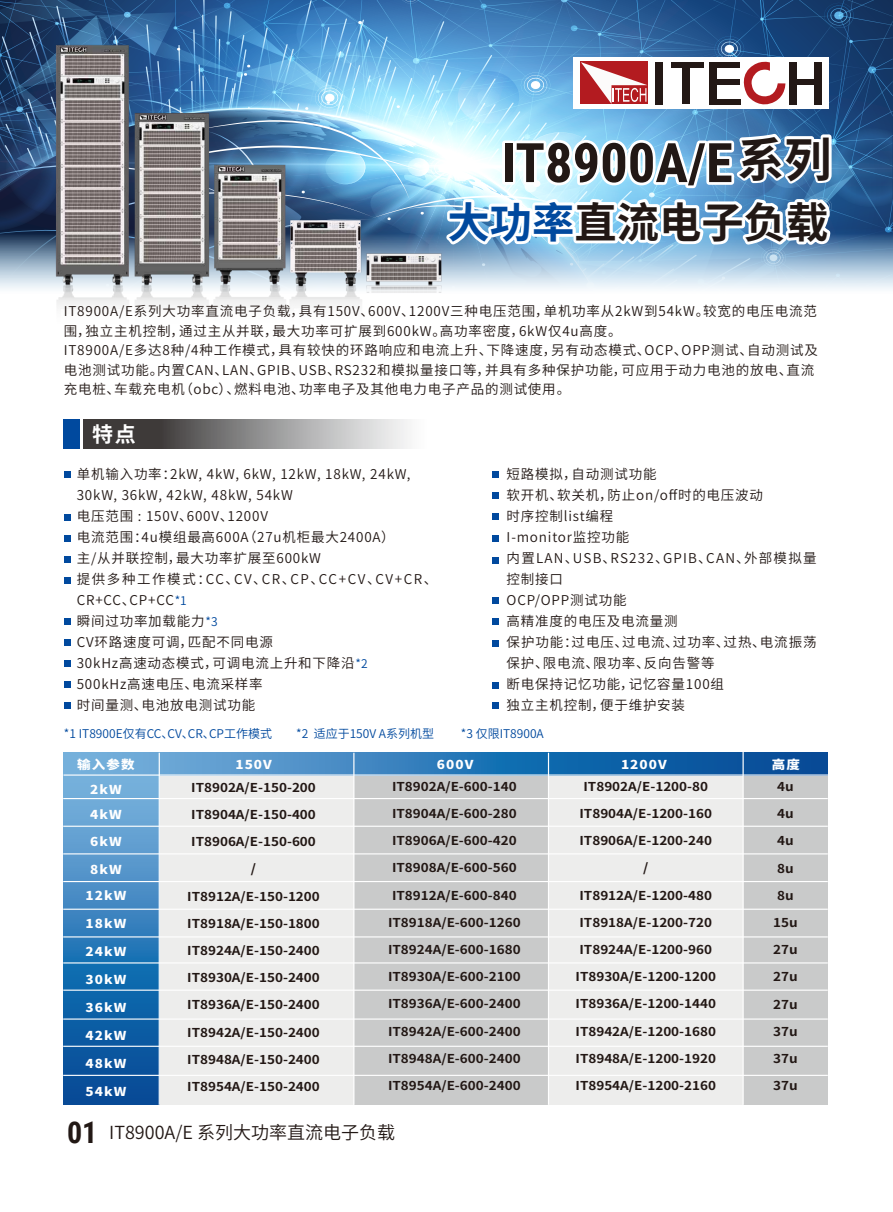
<style>
.page{position:relative;width:893px;height:1212px;background:#fff}
.page>*{position:absolute;margin:0;border:0;box-sizing:border-box;transform-origin:0 0}
.t1{font:700 54.6px "Roboto Condensed";color:#221815}
.t2{font:700 47.1px "Source Han Sans CN";color:#221815}
.t3{font:700 42.3px "Source Han Sans CN";color:#221815}
.t4{font:700 21px "Source Han Sans CN";color:#fff}
.t5{font:18px "Source Han Sans CN";color:#221815}
.t6{font:13.5px/21px "Source Han Sans CN";letter-spacing:.06em;color:#221815}
.t7{font:700 12.3px "Source Han Sans CN";color:#221714;scale:1.1 1}
.t8{font:800 12.3px/26.4px "Source Han Sans CN";letter-spacing:.08em;color:#fff;text-align:center;scale:1.1 1}
.t9{font:12px "Source Han Sans CN";color:#00499e}
.s1{color:#00499e}
.s2{font-size:12px;color:#00499e}
.s3{font-family:"Roboto Condensed";font-weight:700;font-size:30px}
</style>
<div class="page">
<img style="left:0;top:0;width:893px;height:306px">
<div style="left:64px;top:419px;width:16px;height:29px;background:#00499e"></div>
<svg style="left:83px;top:419px;width:325px;height:29px;background:#888787"></svg>
<svg style="left:64px;top:472px;width:6px;height:6px"></svg>
<svg style="left:64px;top:514px;width:6px;height:6px"></svg>
<svg style="left:64px;top:535px;width:6px;height:6px"></svg>
<svg style="left:64px;top:556px;width:6px;height:6px"></svg>
<svg style="left:64px;top:577px;width:6px;height:6px"></svg>
<svg style="left:64px;top:619px;width:6px;height:6px"></svg>
<svg style="left:64px;top:681px;width:6px;height:6px"></svg>
<svg style="left:64px;top:702px;width:6px;height:6px"></svg>
<svg style="left:64px;top:640px;width:6px;height:6px"></svg>
<div style="left:64px;top:660px;width:6px;height:7px;background:#00499e"></div>
<div style="left:492px;top:472px;width:7px;height:6px;background:#00499e"></div>
<div style="left:492px;top:493px;width:7px;height:6px;background:#00499e"></div>
<div style="left:492px;top:513px;width:7px;height:7px;background:#00499e"></div>
<div style="left:492px;top:535px;width:7px;height:6px;background:#00499e"></div>
<div style="left:492px;top:557px;width:7px;height:6px;background:#00499e"></div>
<div style="left:492px;top:598px;width:7px;height:6px;background:#00499e"></div>
<div style="left:492px;top:618px;width:7px;height:7px;background:#00499e"></div>
<div style="left:492px;top:682px;width:7px;height:7px;background:#00499e"></div>
<div style="left:492px;top:703px;width:7px;height:6px;background:#00499e"></div>
<div style="left:492px;top:640px;width:7px;height:6px;background:#00499e"></div>
<div style="left:159px;top:775px;width:195px;height:330px;background:#ededec"></div>
<div style="left:548px;top:775px;width:195px;height:330px;background:#ededec"></div>
<div style="left:354px;top:775px;width:194px;height:330px;background:#c9caca"></div>
<div style="left:743px;top:775px;width:85px;height:330px;background:#c9caca"></div>
<svg style="left:63px;top:753px;width:765px;height:22px;background:#337bb9"></svg>
<svg style="left:63px;top:775px;width:96px;height:330px;background:#367dba"></svg>
<hr style="left:63px;top:798px;width:765px;height:1px;background:#fff">
<hr style="left:64px;top:774px;width:764px;height:2px;background:#fff">
<hr style="left:63px;top:826px;width:765px;height:1px;background:#fff">
<hr style="left:63px;top:853px;width:765px;height:1px;background:#fff">
<hr style="left:63px;top:881px;width:765px;height:1px;background:#fff">
<hr style="left:63px;top:909px;width:765px;height:1px;background:#fff">
<hr style="left:63px;top:936px;width:765px;height:1px;background:#fff">
<hr style="left:63px;top:962px;width:765px;height:1px;background:#fff">
<hr style="left:63px;top:989px;width:765px;height:2px;background:#fff">
<hr style="left:63px;top:1018px;width:765px;height:1px;background:#fff">
<hr style="left:63px;top:1046px;width:765px;height:1px;background:#fff">
<hr style="left:63px;top:1075px;width:765px;height:1px;background:#fff">
<hr style="left:159px;top:753px;width:1px;height:352px;background:#fff">
<hr style="left:353px;top:753px;width:1px;height:352px;background:#fff">
<hr style="left:548px;top:753px;width:1px;height:352px;background:#fff">
<hr style="left:742px;top:752px;width:2px;height:353px;background:#fff">
<p class="t2" style="left:738px;top:133px;width:96px">系列</p>
<p class="t1" style="left:501px;top:124px;width:233px">IT8900A/E</p>
<p class="t3" style="left:448px;top:199px;width:382px"><span class="s1">大功率</span>直流电子负载</p>
<p class="t6" style="left:64px;top:302px;width:755px;line-height:19.5px">IT8900A/E系列大功率直流电子负载，具有150V、600V、1200V三种电压范围，单机功率从2kW到54kW。较宽的电压电流范围，独立主机控制，通过主从并联，最大功率可扩展到600kW。高功率密度，6kW仅4u高度。<br>IT8900A/E多达8种/4种工作模式，具有较快的环路响应和电流上升、下降速度，另有动态模式、OCP、OPP测试、自动测试及电池测试功能。内置CAN、LAN、GPIB、USB、RS232和模拟量接口等，并具有多种保护功能，可应用于动力电池的放电、直流充电桩、车载充电机（obc）、燃料电池、功率电子及其他电力电子产品的测试使用。</p>
<p class="t4" style="left:92px;top:422px;width:45px">特点</p>
<p class="t6" style="left:77px;top:464px;width:362px">单机输入功率：2kW, 4kW, 6kW, 12kW, 18kW, 24kW,<br>30kW, 36kW, 42kW, 48kW, 54kW<br>电压范围 : 150V、600V、1200V<br>电流范围：4u模组最高600A（27u机柜最大2400A）<br>主/从并联控制，最大功率扩展至600kW<br>提供多种工作模式：CC、CV、CR、CP、CC+CV、CV+CR、<br>CR+CC、CP+CC<span class="s2">*1<br></span>瞬间过功率加载能力<span class="s2">*3<br></span>CV环路速度可调，匹配不同电源<br>30kHz高速动态模式，可调电流上升和下降沿<span class="s2">*2<br></span>500kHz高速电压、电流采样率<br>时间量测、电池放电测试功能</p>
<p class="t6" style="left:507px;top:464px;width:311px">短路模拟，自动测试功能<br>软开机、软关机，防止on/off时的电压波动<br>时序控制list编程<br>I-monitor监控功能<br>内置LAN、USB、RS232、GPIB、CAN、外部模拟量控制接口<br>OCP/OPP测试功能<br>高精准度的电压及电流量测<br>保护功能：过电压、过电流、过功率、过热、电流振荡保护、限电流、限功率、反向告警等<br>断电保持记忆功能，记忆容量100组<br>独立主机控制，便于维护安装</p>
<p class="t9" style="left:64px;top:727px;width:210px">*1 IT8900E仅有CC、CV、CR、CP工作模式</p>
<p class="t9" style="left:296px;top:727px;width:139px">*2 适应于150V A系列机型</p>
<p class="t9" style="left:461px;top:727px;width:84px">*3 仅限IT8900A</p>
<p class="t8" style="left:235px;top:751px;width:35px">150V</p>
<p class="t8" style="left:437px;top:751px;width:35px">600V</p>
<p class="t8" style="left:621px;top:751px;width:43px">1200V</p>
<p class="t8" style="left:772px;top:751px;width:27px">高度</p>
<p class="t8" style="left:90px;top:776px;width:30px">2kW</p>
<p class="t8" style="left:77px;top:752px;width:54px">输入参数</p>
<p class="t8" style="left:90px;top:801px;width:30px">4kW</p>
<p class="t8" style="left:90px;top:829px;width:30px">6kW</p>
<p class="t8" style="left:85px;top:856px;width:39px">8kW<br>12kW</p>
<p class="t8" style="left:85px;top:910px;width:39px">18kW</p>
<p class="t8" style="left:85px;top:938px;width:39px">24kW</p>
<p class="t8" style="left:85px;top:966px;width:39px">30kW</p>
<p class="t8" style="left:85px;top:994px;width:39px">36kW</p>
<p class="t8" style="left:85px;top:1022px;width:39px">42kW</p>
<p class="t8" style="left:85px;top:1050px;width:39px">48kW</p>
<p class="t8" style="left:85px;top:1078px;width:39px">54kW</p>
<p class="t7" style="left:583px;top:779px;width:115px">IT8902A/E-1200-80</p>
<p class="t7" style="left:579px;top:806px;width:122px">IT8904A/E-1200-160</p>
<p class="t7" style="left:579px;top:834px;width:122px">IT8906A/E-1200-240</p>
<p class="t7" style="left:643px;top:861px;width:6px">/</p>
<p class="t7" style="left:579px;top:888px;width:122px">IT8912A/E-1200-480</p>
<p class="t7" style="left:579px;top:915px;width:122px">IT8918A/E-1200-720</p>
<p class="t7" style="left:579px;top:942px;width:122px">IT8924A/E-1200-960</p>
<p class="t7" style="left:576px;top:970px;width:129px">IT8930A/E-1200-1200</p>
<p class="t7" style="left:576px;top:997px;width:129px">IT8936A/E-1200-1440</p>
<p class="t7" style="left:576px;top:1024px;width:129px">IT8942A/E-1200-1680</p>
<p class="t7" style="left:576px;top:1051px;width:129px">IT8948A/E-1200-1920</p>
<p class="t7" style="left:576px;top:1078px;width:129px">IT8954A/E-1200-2160</p>
<p class="t7" style="left:392px;top:779px;width:115px">IT8902A/E-600-140</p>
<p class="t7" style="left:392px;top:806px;width:115px">IT8904A/E-600-280</p>
<p class="t7" style="left:392px;top:834px;width:115px">IT8906A/E-600-420</p>
<p class="t7" style="left:392px;top:861px;width:115px">IT8908A/E-600-560</p>
<p class="t7" style="left:392px;top:888px;width:115px">IT8912A/E-600-840</p>
<p class="t7" style="left:388px;top:915px;width:122px">IT8918A/E-600-1260</p>
<p class="t7" style="left:388px;top:942px;width:122px">IT8924A/E-600-1680</p>
<p class="t7" style="left:388px;top:970px;width:122px">IT8930A/E-600-2100</p>
<p class="t7" style="left:388px;top:997px;width:122px">IT8936A/E-600-2400</p>
<p class="t7" style="left:388px;top:1024px;width:122px">IT8942A/E-600-2400</p>
<p class="t7" style="left:388px;top:1051px;width:122px">IT8948A/E-600-2400</p>
<p class="t7" style="left:388px;top:1078px;width:122px">IT8954A/E-600-2400</p>
<p class="t7" style="left:191px;top:780px;width:115px">IT8902A/E-150-200</p>
<p class="t7" style="left:191px;top:807px;width:115px">IT8904A/E-150-400</p>
<p class="t7" style="left:191px;top:835px;width:115px">IT8906A/E-150-600</p>
<p class="t7" style="left:251px;top:862px;width:6px">/</p>
<p class="t7" style="left:187px;top:889px;width:122px">IT8912A/E-150-1200</p>
<p class="t7" style="left:187px;top:916px;width:122px">IT8918A/E-150-1800</p>
<p class="t7" style="left:187px;top:943px;width:122px">IT8924A/E-150-2400</p>
<p class="t7" style="left:187px;top:971px;width:122px">IT8930A/E-150-2400</p>
<p class="t7" style="left:187px;top:998px;width:122px">IT8936A/E-150-2400</p>
<p class="t7" style="left:187px;top:1025px;width:122px">IT8942A/E-150-2400</p>
<p class="t7" style="left:187px;top:1052px;width:122px">IT8948A/E-150-2400</p>
<p class="t7" style="left:187px;top:1079px;width:122px">IT8954A/E-150-2400</p>
<p class="t7" style="left:777px;top:779px;width:17px">4u</p>
<p class="t7" style="left:777px;top:807px;width:17px">4u</p>
<p class="t7" style="left:777px;top:834px;width:17px">4u</p>
<p class="t7" style="left:777px;top:861px;width:17px">8u</p>
<p class="t7" style="left:777px;top:888px;width:17px">8u</p>
<p class="t7" style="left:773px;top:915px;width:24px">15u</p>
<p class="t7" style="left:773px;top:943px;width:24px">27u</p>
<p class="t7" style="left:773px;top:970px;width:24px">27u</p>
<p class="t7" style="left:773px;top:997px;width:24px">27u</p>
<p class="t7" style="left:773px;top:1024px;width:24px">37u</p>
<p class="t7" style="left:773px;top:1051px;width:24px">37u</p>
<p class="t7" style="left:773px;top:1079px;width:24px">37u</p>
<p class="t5" style="left:67px;top:1123px;width:329px"><span class="s3">01</span> IT8900A/E 系列大功率直流电子负载</p>
</div>
